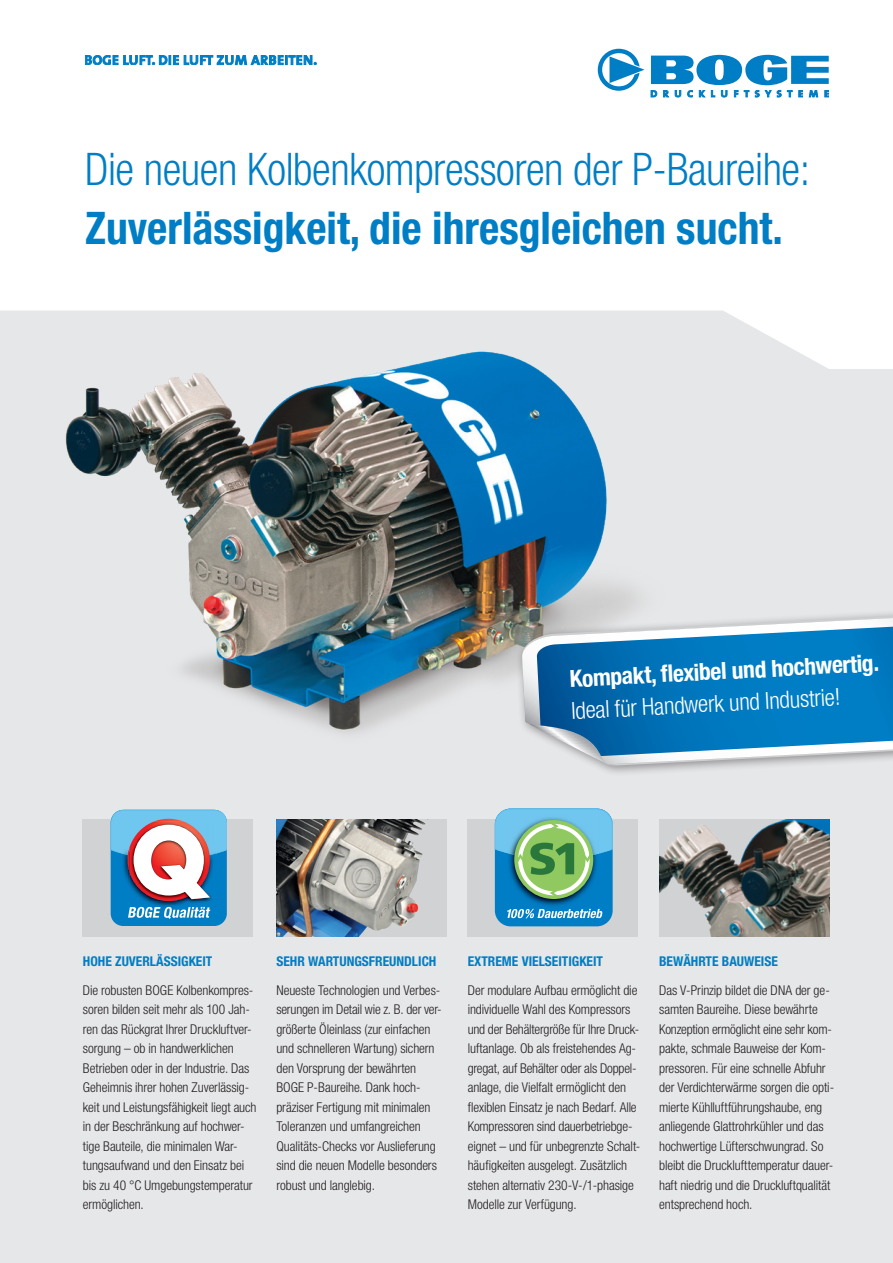
<style>
.page{position:relative;width:893px;height:1263px;background:#fff}
.page>*{position:absolute;margin:0;border:0;box-sizing:border-box;transform-origin:0 0}
.t1{font:300 condensed 45px "Helvetica Neue";letter-spacing:-.01em;color:#007ec5}
.t2{font:700 condensed 45px "Helvetica Neue";color:#007ec5}
.t3{font:700 condensed 23.55px "Helvetica Neue";color:#fff}
.t4{font:300 condensed 23.55px "Helvetica Neue";color:#fff}
.t5{font:300 condensed 13.5px/19.5px "Helvetica Neue";letter-spacing:-.005em;color:#231f20}
.t6{font:700 condensed 13.5px "Helvetica Neue";color:#007ec5}
</style>
<div class="page">
<div style="left:0;top:311px;width:893px;height:952px;background:#e6e7e9"></div>
<img style="left:48px;top:315px;width:664px;height:485px">
<img style="left:659px;top:819px;width:170px;height:117px">
<img style="left:276px;top:819px;width:170px;height:117px">
<svg style="left:598px;top:49px;width:46px;height:42px"></svg>
<svg style="left:651px;top:55px;width:178px;height:42px"></svg>
<svg style="left:85px;top:55px;width:231px;height:10px"></svg>
<div style="left:515px;top:606px;width:378px;height:170px;background:#231f20;opacity:.45"></div>
<svg style="left:521px;top:605px;width:372px;height:166px;background:#d8d8d9"></svg>
<svg style="left:522px;top:618px;width:371px;height:147px"></svg>
<svg style="left:537px;top:627px;width:356px;height:129px;background:#2384bf"></svg>
<div style="left:468px;top:819px;width:170px;height:117px;background:#d1d2d4"></div>
<div style="left:83px;top:819px;width:170px;height:117px;background:#d1d2d4"></div>
<div style="left:111px;top:810px;width:116px;height:116px;background:#007ec5;border-radius:13px"></div>
<img style="left:141px;top:901px;width:69px;height:6px">
<svg style="left:111px;top:810px;width:116px;height:91px"></svg>
<svg style="left:128px;top:907px;width:82px;height:12px"></svg>
<div style="left:495px;top:808px;width:118px;height:118px;background:#007ec5;border-radius:16px"></div>
<img style="left:526px;top:897px;width:65px;height:12px">
<svg style="left:507px;top:909px;width:96px;height:9px"></svg>
<svg style="left:495px;top:808px;width:118px;height:89px"></svg>
<h1 class="t1" style="left:85px;top:144px;width:727px">Die neuen Kolbenkompressoren der P-Baureihe:</h1>
<h1 class="t2" style="left:85px;top:201px;width:699px">Zuverlässigkeit, die ihresgleichen sucht.</h1>
<h2 class="t3" style="left:569px;top:665px;width:311px;rotate:-3deg">Kompakt, fl exibel und hochwertig.</h2>
<h2 class="t4" style="left:571px;top:697px;width:271px;rotate:-3deg">Ideal für Handwerk und Industrie!</h2>
<p class="t6" style="left:83px;top:953px;width:131px">HOHE ZUVERLÄSSIGKEIT</p>
<p class="t5" style="left:83px;top:980px;width:175px">Die robusten BOGE Kolbenkompres&shy;soren bilden seit mehr als 100 Jah&shy;ren das Rückgrat Ihrer Druckluftver&shy;sorgung – ob in handwerklichen Betrieben oder in der Industrie. Das Geheimnis ihrer hohen Zuverlässig&shy;keit und Leistungsfähigkeit liegt auch in der Beschränkung auf hochwer&shy;tige Bauteile, die minimalen War&shy;tungsaufwand und den Einsatz bei bis zu 40 °C Umgebungstemperatur ermöglichen.</p>
<p class="t6" style="left:276px;top:953px;width:162px">SEHR WARTUNGSFREUNDLICH</p>
<p class="t5" style="left:276px;top:980px;width:167px">Neueste Technologien und Verbes&shy;serungen im Detail wie z. B. der ver&shy;größerte Öleinlass (zur einfachen und schnelleren Wartung) sichern den Vorsprung der bewährten<br>BOGE P-Baureihe. Dank hoch&shy;präziser Fertigung mit minimalen<br>Toleranzen und umfangreichen<br>Qualitäts-Checks vor Auslieferung sind die neuen Modelle besonders robust und langlebig.</p>
<p class="t6" style="left:468px;top:953px;width:137px">EXTREME VIELSEITIGKEIT</p>
<p class="t5" style="left:468px;top:980px;width:174px">Der modulare Aufbau ermöglicht die individuelle Wahl des Kompressors und der Behältergröße für Ihre Druck&shy;luftanlage. Ob als freistehendes Ag&shy;gregat, auf Behälter oder als Doppel&shy;anlage, die Vielfalt ermöglicht den flexiblen Einsatz je nach Bedarf. Alle Kompressoren sind dauerbetriebge&shy;eignet – und für unbegrenzte Schalt&shy;häufigkeiten ausgelegt. Zusätzlich stehen alternativ 230-V-/1-phasige Modelle zur Verfügung.</p>
<p class="t6" style="left:659px;top:953px;width:120px">BEWÄHRTE BAUWEISE</p>
<p class="t5" style="left:659px;top:980px;width:177px">Das V-Prinzip bildet die DNA der ge&shy;samten Baureihe. Diese bewährte Konzeption ermöglicht eine sehr kom&shy;pakte, schmale Bauweise der Kom&shy;pressoren. Für eine schnelle Abfuhr der Verdichterwärme sorgen die opti&shy;mierte Kühlluftführungshaube, eng anliegende Glattrohrkühler und das hochwertige Lüfterschwungrad. So bleibt die Drucklufttemperatur dauer&shy;haft niedrig und die Druckluftqualität entsprechend hoch.</p>
</div>
